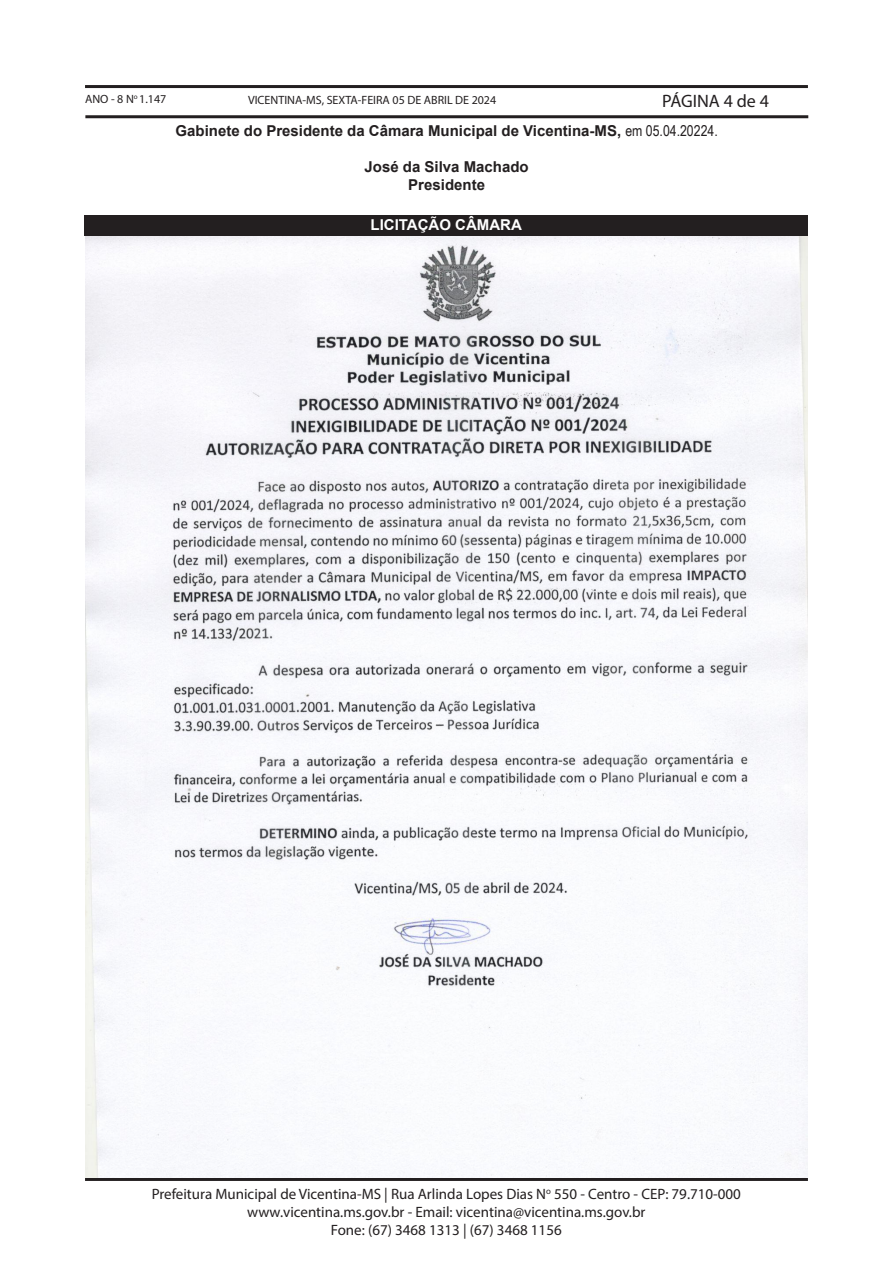
<style>
.page{position:relative;width:893px;height:1263px;background:#fff}
.page>*{position:absolute;margin:0;border:0;box-sizing:border-box;transform-origin:0 0}
.t1{font:18px "Myriad Pro";color:#231f20}
.t2{font:15px/18px "Myriad Pro";color:#231f20;text-align:center}
.t3{font:700 15px "Arial";color:#231f20}
.t4{font:700 15px "Arial";color:#fff}
.t5{font:12px "Myriad Pro";color:#231f20}
.s1{font-family:"Arial Narrow";font-weight:400}
</style>
<div class="page">
<hr style="left:85px;top:85px;width:723px;height:3px;background:#231f20">
<hr style="left:85px;top:115px;width:723px;height:3px;background:#231f20">
<hr style="left:85px;top:1178px;width:723px;height:3px;background:#231f20">
<img style="left:85px;top:236px;width:723px;height:942px">
<div style="left:84px;top:215px;width:724px;height:21px;background:#231f20"></div>
<p class="t1" style="left:662px;top:90px;width:108px">PÁGINA 4 de 4</p>
<p class="t5" style="left:85px;top:91px;width:83px">ANO - 8 N<sup>o</sup> 1.147</p>
<p class="t5" style="left:248px;top:93px;width:250px">VICENTINA-MS, SEXTA-FEIRA 05 DE ABRIL DE 2024</p>
<p class="t3" style="left:176px;top:121px;width:544px">Gabinete do Presidente da Câmara Municipal de Vicentina-MS, <span class="s1">em 05.04.20224.</span></p>
<p class="t3" style="left:365px;top:157px;width:166px">José da Silva Machado</p>
<p class="t3" style="left:408px;top:175px;width:78px">Presidente</p>
<p class="t4" style="left:371px;top:215px;width:153px">LICITAÇÃO CÂMARA</p>
<p class="t2" style="left:152px;top:1184px;width:591px">Prefeitura Municipal de Vicentina-MS | Rua Arlinda Lopes Dias N<sup>o</sup> 550 - Centro - CEP: 79.710-000 www.vicentina.ms.gov.br - Email: vicentina@vicentina.ms.gov.br<br>Fone: (67) 3468 1313 | (67) 3468 1156</p>
</div>
